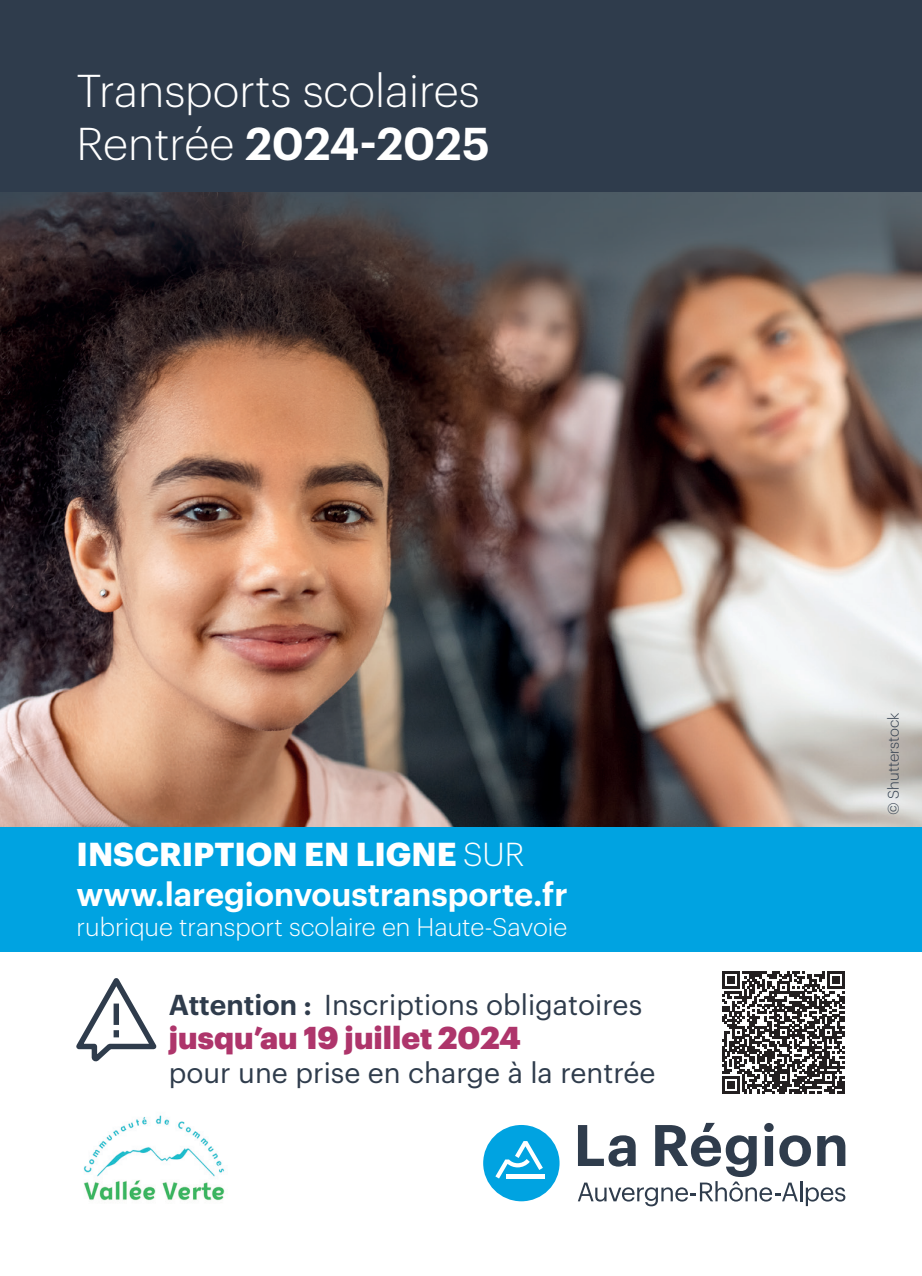
<style>
.page{position:relative;width:922px;height:1276px;background:#fff}
.page>*{position:absolute;margin:0;border:0;box-sizing:border-box;transform-origin:0 0}
.t1{font:300 45px "Graphik";color:#fff}
.t2{font:600 45px "Graphik";letter-spacing:-.005em;color:#fff}
.Titre_01{font:600 32.5px "Graphik";color:#fff}
.Titre_01-2{font:700 32.5px "Graphik";color:#fff}
.t3{font:900 31px "Graphik";color:#ae356b}
.t4{font:28.25px "Graphik";color:#2f3c4c}
.Titre_01-3{font:300 25px "Graphik";color:#fff}
.t5{font:300 15px "Graphik";color:#2f3c4c}
.s1{font-weight:300}
.s2{font-weight:600}
.s3{color:#fff}
</style>
<div class="page">
<img style="left:83px;top:1115px;width:142px;height:86px">
<svg style="left:577px;top:1123px;width:268px;height:83px"></svg>
<div style="left:483px;top:1125px;width:76px;height:76px;background:#00a3e1;border-radius:50%"></div>
<hr style="left:506px;top:1174px;width:39px;height:4px;background:#fff">
<svg style="left:495px;top:1141px;width:47px;height:37px"></svg>
<svg style="left:76px;top:978px;width:81px;height:84px"></svg>
<svg style="left:722px;top:971px;width:122px;height:122px"></svg>
<img style="left:0;top:191px;width:921px;height:636px">
<div style="left:0;top:0;width:921px;height:191px;background:#2f3c4c"></div>
<div style="left:0;top:827px;width:921px;height:125px;background:#00a3e1"></div>
<p class="t1" style="left:77px;top:58px;width:405px">Transports scolaires</p>
<p class="t2" style="left:77px;top:109px;width:414px"><span class="s1">Rentrée</span> 2024-2025</p>
<p class="Titre_01-2" style="left:77px;top:829px;width:449px">INSCRIPTION EN LIGNE <span class="s1">SUR</span></p>
<p class="Titre_01" style="left:77px;top:869px;width:492px">www.laregionvoustransporte.fr</p>
<p class="Titre_01-3" style="left:77px;top:908px;width:492px">rubrique transport scolaire en Haute-Savoie</p>
<p class="t4" style="left:169px;top:984px;width:475px"><span class="s2">Attention :</span> Inscriptions obligatoires</p>
<p class="t3" style="left:169px;top:1013px;width:353px">jusqu’au 19 juillet 2024</p>
<p class="t4" style="left:169px;top:1051px;width:502px">pour une prise en charge à la rentrée<span class="s3">s</span></p>
<p class="t5" style="left:882px;top:815px;width:104px;rotate:-90deg">© Shutterstock</p>
</div>
